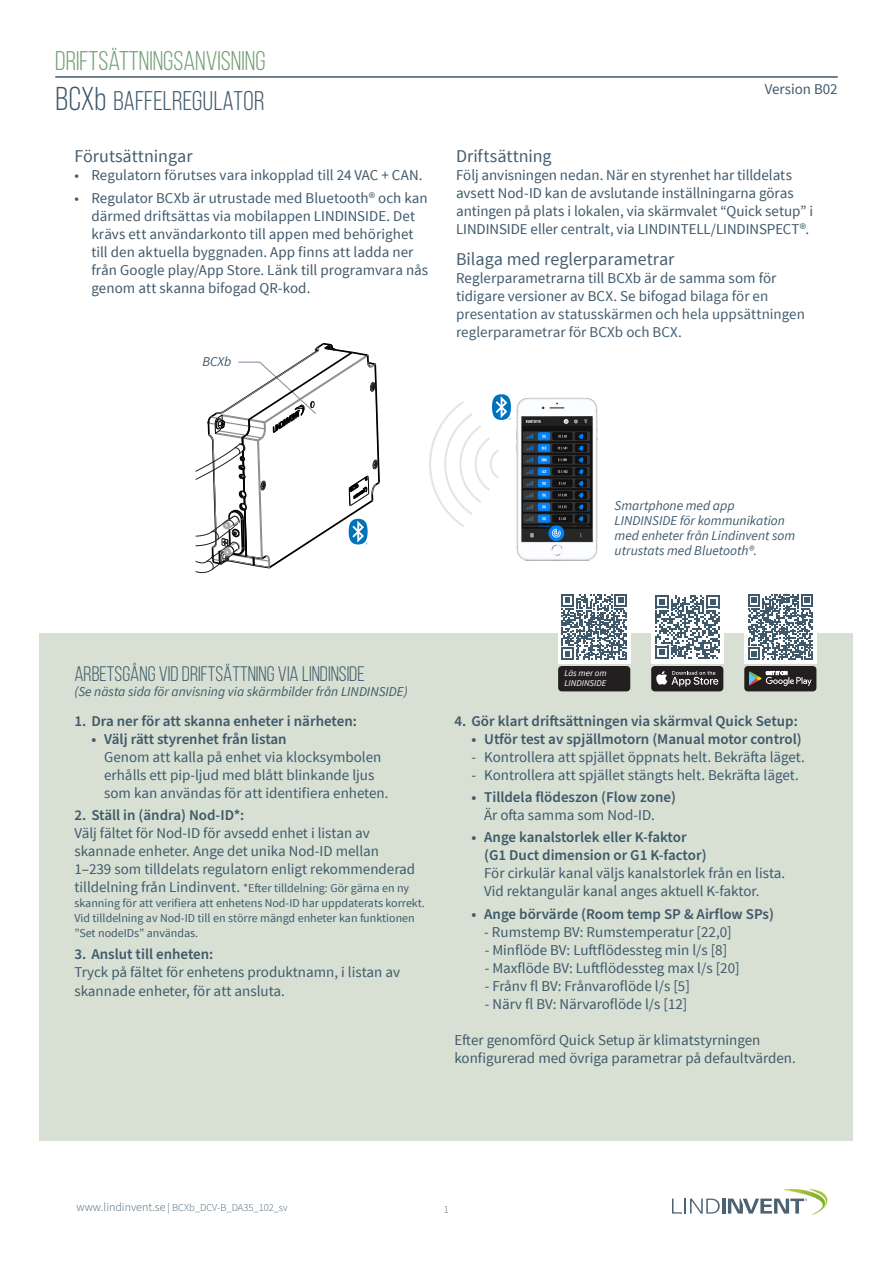
<style>
.page{position:relative;width:893px;height:1263px;background:#fff}
.page>*{position:absolute;margin:0;border:0;box-sizing:border-box;transform-origin:0 0}
.t1{font:27px "Bebas Neue";color:#739e76}
.t2{font:27px "Bebas Neue Pro";color:#3f596b}
.Rubrik_1{font:21px "Bebas Neue";color:#3f596b}
.Rubrik_2{font:18px "Source Sans Pro";color:#445d6f}
.Brödtext_-_vit{font:15px/18px "Source Sans Pro";color:#3f596b}
.Brödtext{font:15px/18px "Source Sans Pro";color:#3f596b}
.Brödtext_-_vit-2{font:600 15px/18px "Source Sans Pro";color:#3f596b}
.Brödtext-2{font:15px/18px "Source Sans Pro";letter-spacing:.005em;color:#445d6f}
.Rubrik_3{font:600 15px "Source Sans Pro";color:#3f596b}
.Bildtext{font:italic 13.5px/15px "Source Sans Pro";color:#3f596b}
.Brödtext_-_vit-3{font:12px/15px "Source Sans Pro";color:#3f596b}
.t3{font:300 10.5px "Source Sans Pro";color:#445d6f}
.t4{font:300 10.5px "Source Sans Pro";color:#3f596b}
.t5{font:italic 9px/10.5px "Source Sans Pro";color:#fff}
.t6{font:300 6.15px "Source Sans Pro";color:#4d6172}
.s1{font-size:33px}
.s2{color:#3f596b}
.s3{font-weight:600}
.s4{font-size:15px}
.s5{font-size:12px;color:#3f596b}
</style>
<div class="page">
<hr style="left:55px;top:76px;width:783px;height:2px;background:#3f596b">
<svg style="left:672px;top:1198px;width:48px;height:15px"></svg>
<hr style="left:722px;top:1198px;width:3px;height:15px;background:#4c6172">
<svg style="left:728px;top:1189px;width:100px;height:26px"></svg>
<div style="left:40px;top:634px;width:813px;height:507px;background:#d7e0d3"></div>
<svg style="left:429px;top:394px;width:72px;height:133px"></svg>
<img style="left:501px;top:394px;width:97px;height:167px">
<div style="left:651px;top:591px;width:72px;height:72px;background:#fff"></div>
<svg style="left:655px;top:595px;width:64px;height:64px"></svg>
<div style="left:651px;top:666px;width:72px;height:25px;background:#231f20;border-radius:4px"></div>
<svg style="left:656px;top:671px;width:62px;height:15px"></svg>
<div style="left:744px;top:591px;width:72px;height:72px;background:#fff"></div>
<svg style="left:748px;top:594px;width:65px;height:66px"></svg>
<div style="left:744px;top:666px;width:72px;height:25px;background:#231f20;border-radius:4px"></div>
<svg style="left:749px;top:671px;width:63px;height:15px"></svg>
<div style="left:558px;top:591px;width:72px;height:72px;background:#fff"></div>
<svg style="left:561px;top:594px;width:66px;height:66px"></svg>
<div style="left:558px;top:666px;width:72px;height:25px;background:#231f20;border-radius:4px"></div>
<svg style="left:196px;top:343px;width:184px;height:230px"></svg>
<h1 class="t1" style="left:55px;top:46px;width:212px">DRIFTSÄTTNINGSANVISNING</h1>
<h1 class="t2" style="left:55px;top:86px;width:211px"><span class="s1">BCXb</span> BAFFELREGULATOR</h1>
<p class="Brödtext" style="left:765px;top:80px;width:74px">Version B02</p>
<p class="Rubrik_2" style="left:74px;top:145px;width:120px">Förutsättningar</p>
<p class="Brödtext" style="left:74px;top:167px;width:350px">• Regulatorn förutses vara inkopplad till 24 VAC + CAN.</p>
<p class="Brödtext" style="left:91px;top:189px;width:338px;text-indent:-17px">• Regulator BCXb är utrustade med Bluetooth® och kan därmed driftsättas via mobilappen LINDINSIDE. Det krävs ett användarkonto till appen med behörighet till den aktuella byggnaden. App finns att ladda ner från Google play/App Store. Länk till programvara nås genom att skanna bifogad QR-kod.</p>
<p class="Bildtext" style="left:202px;top:354px;width:31px">BCXb</p>
<p class="Rubrik_2" style="left:456px;top:145px;width:97px">Driftsättning</p>
<p class="Brödtext" style="left:456px;top:167px;width:359px">Följ anvisningen nedan. När en styrenhet har tilldelats avsett Nod-ID kan de avslutande inställningarna göras antingen på plats i lokalen, via skärmvalet “Quick setup” i LINDINSIDE eller centralt, via LINDINTELL/LINDINSPECT®.</p>
<p class="Rubrik_2" style="left:456px;top:248px;width:220px">Bilaga med reglerparametrar</p>
<p class="Brödtext-2" style="left:456px;top:269px;width:350px"><span class="s2">Reglerparametrarna till BCXb är de samma som för tidigare versioner av BCX. Se bifogad</span> bilaga för en presentation av statusskärmen och hela uppsättningen reglerparametrar för BCXb och BCX.</p>
<p class="Bildtext" style="left:615px;top:498px;width:182px">Smartphone med app<br>LINDINSIDE för kommunikation med enheter från Lindinvent som utrustats med Bluetooth®.</p>
<p class="Rubrik_1" style="left:74px;top:662px;width:292px">ARBETSGÅNG VID DRIFTSÄTTNING VIA LINDINSIDE</p>
<p class="Bildtext" style="left:74px;top:684px;width:335px">(Se nästa sida för anvisning via skärmbilder från LINDINSIDE)</p>
<p class="Brödtext_-_vit-2" style="left:74px;top:712px;width:284px">1. Dra ner för att skanna enheter i närheten:</p>
<p class="Brödtext_-_vit" style="left:104px;top:730px;width:286px;text-indent:-13px"><span class="s3">• Välj rätt styrenhet från listan<br></span>Genom att kalla på enhet via klocksymbolen erhålls ett pip-ljud med blått blinkande ljus som kan användas för att identifiera enheten.</p>
<p class="Brödtext_-_vit" style="left:74px;top:806px;width:342px"><span class="s3">2. Ställ in (ändra) Nod-ID*:<br></span>Välj fältet för Nod-ID för avsedd enhet i listan av skannade enheter. Ange det unika Nod-ID mellan 1–239 som tilldelats regulatorn enligt rekommenderad</p>
<p class="Brödtext_-_vit-3" style="left:74px;top:881px;width:352px"><span class="s4">tilldelning från Lindinvent.</span> *Efter tilldelning: Gör gärna en ny skanning för att verifiera att enhetens Nod-ID har uppdaterats korrekt.<br>Vid tilldelning av Nod-ID till en större mängd enheter kan funktionen ”Set nodeIDs” användas.</p>
<p class="Brödtext_-_vit" style="left:74px;top:946px;width:327px"><span class="s3">3. Anslut till enheten:<br></span>Tryck på fältet för enhetens produktnamn, i listan av skannade enheter, för att ansluta.</p>
<p class="t5" style="left:564px;top:668px;width:44px">Läs mer om<br>LINDINSIDE</p>
<p class="Rubrik_3" style="left:454px;top:711px;width:345px">4. Gör klart driftsättningen via skärmval Quick Setup:</p>
<p class="Brödtext_-_vit-2" style="left:471px;top:730px;width:332px">• Utför test av spjällmotorn (Manual motor control)</p>
<p class="Brödtext_-_vit" style="left:471px;top:748px;width:335px">- Kontrollera att spjället öppnats helt. Bekräfta läget.</p>
<p class="Brödtext_-_vit" style="left:471px;top:766px;width:329px">- Kontrollera att spjället stängts helt. Bekräfta läget.</p>
<p class="Brödtext_-_vit-2" style="left:471px;top:789px;width:206px">• Tilldela flödeszon (Flow zone)</p>
<p class="Brödtext_-_vit" style="left:484px;top:806px;width:172px">Är ofta samma som Nod-ID.</p>
<p class="Brödtext_-_vit-2" style="left:484px;top:829px;width:224px;text-indent:-13px">• Ange kanalstorlek eller K-faktor (G1 Duct dimension or G1 K-factor)</p>
<p class="Brödtext_-_vit" style="left:484px;top:865px;width:303px">För cirkulär kanal väljs kanalstorlek från en lista.<br>Vid rektangulär kanal anges aktuell K-faktor.</p>
<p class="Brödtext_-_vit-2" style="left:471px;top:905px;width:304px">• Ange börvärde (Room temp SP &amp; Airflow SPs)</p>
<p class="Brödtext_-_vit" style="left:484px;top:923px;width:249px">- Rumstemp BV: Rumstemperatur [22,0]</p>
<p class="Brödtext_-_vit" style="left:485px;top:941px;width:244px">- Minflöde BV: Luftflödessteg min l/s [8]</p>
<p class="Brödtext_-_vit" style="left:485px;top:959px;width:256px">- Maxflöde BV: Luftflödessteg max l/s [20]</p>
<p class="Brödtext_-_vit" style="left:485px;top:977px;width:207px">- Frånv fl BV: Frånvaroflöde l/s [5]</p>
<p class="Brödtext_-_vit" style="left:485px;top:995px;width:204px">- Närv fl BV: Närvaroflöde l/s [12]</p>
<p class="Brödtext_-_vit" style="left:454px;top:1031px;width:343px">Efter genomförd Quick Setup är klimatstyrningen konfigurerad med övriga parametrar på defaultvärden.</p>
<p class="t3" style="left:77px;top:1200px;width:213px"><span class="s5">www.lindinvent.se</span> <span class="s2">|</span> BCXb_DCV-B_DA35_102_sv</p>
<p class="t4" style="left:444px;top:1202px;width:7px">1</p>
<p class="t6" style="left:805px;top:1197px;width:4px">®</p>
</div>
